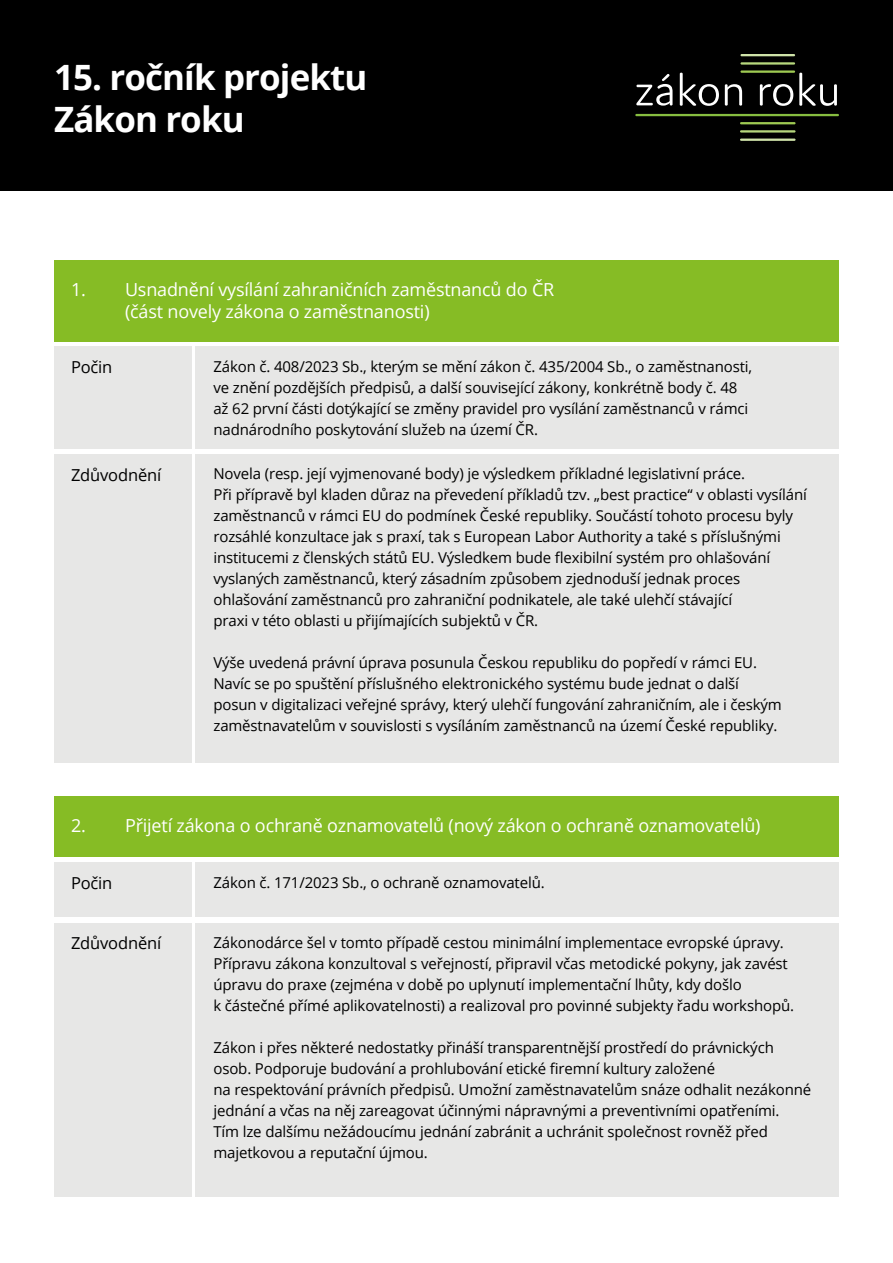
<style>
.page{position:relative;width:893px;height:1263px;background:#fff}
.page>*{position:absolute;margin:0;border:0;box-sizing:border-box;transform-origin:0 0}
.t1{font:700 34.95px/41.8px "Open Sans";letter-spacing:-.025em;color:#fff}
.t2{font:18px/21.6px "Open Sans";letter-spacing:-.01em;color:#fff}
.t3{font:16.5px "Open Sans";letter-spacing:-.01em;color:#000}
.t4{font:15px/21px "Open Sans";letter-spacing:-.01em;color:#000}
</style>
<div class="page">
<div style="left:0;top:0;width:893px;height:191px;background:#000"></div>
<hr style="left:635px;top:114px;width:204px;height:2px;background:#87bd40">
<hr style="left:740px;top:122px;width:55px;height:2px;background:#9ec952">
<hr style="left:740px;top:130px;width:55px;height:3px;background:#b5d67c">
<hr style="left:740px;top:139px;width:55px;height:2px;background:#cfe3a9">
<hr style="left:740px;top:70px;width:55px;height:3px;background:#9ec952">
<hr style="left:740px;top:62px;width:55px;height:3px;background:#b5d67c">
<hr style="left:740px;top:54px;width:55px;height:2px;background:#cfe3a9">
<svg style="left:636px;top:74px;width:36px;height:32px"></svg>
<svg style="left:680px;top:73px;width:39px;height:33px"></svg>
<svg style="left:725px;top:84px;width:17px;height:22px"></svg>
<svg style="left:760px;top:84px;width:33px;height:22px"></svg>
<svg style="left:799px;top:73px;width:38px;height:33px"></svg>
<div style="left:54px;top:260px;width:785px;height:82px;background:#86bc25"></div>
<div style="left:54px;top:796px;width:785px;height:60px;background:#86bc25"></div>
<div style="left:54px;top:347px;width:137px;height:102px;background:#e7e7e6"></div>
<div style="left:54px;top:863px;width:137px;height:54px;background:#e7e7e6"></div>
<div style="left:196px;top:347px;width:643px;height:102px;background:#e7e7e6"></div>
<div style="left:196px;top:863px;width:643px;height:54px;background:#e7e7e6"></div>
<div style="left:54px;top:455px;width:137px;height:308px;background:#e7e7e6"></div>
<div style="left:54px;top:923px;width:137px;height:274px;background:#e7e7e6"></div>
<div style="left:196px;top:455px;width:643px;height:308px;background:#e7e7e6"></div>
<div style="left:196px;top:923px;width:643px;height:274px;background:#e7e7e6"></div>
<h1 class="t1" style="left:54px;top:55px;width:315px">15. ročník projektu<br>Zákon roku</h1>
<p class="t2" style="left:125px;top:279px;width:431px;text-indent:-54px">1. Usnadnění vysílání zahraničních zaměstnanců do ČR (část novely zákona o zaměstnanosti)</p>
<p class="t3" style="left:71px;top:355px;width:43px">Počin</p>
<p class="t3" style="left:71px;top:463px;width:92px">Zdůvodnění</p>
<p class="t4" style="left:213px;top:355px;width:540px">Zákon č. 408/2023 Sb., kterým se mění zákon č. 435/2004 Sb., o zaměstnanosti, ve znění pozdějších předpisů, a další související zákony, konkrétně body č. 48 až 62 první části dotýkající se změny pravidel pro vysílání zaměstnanců v rámci nadnárodního poskytování služeb na území ČR.</p>
<p class="t4" style="left:213px;top:463px;width:595px">Novela (resp. její vyjmenované body) je výsledkem příkladné legislativní práce.<br>Při přípravě byl kladen důraz na převedení příkladů tzv. „best practice“ v oblasti vysílání zaměstnanců v rámci EU do podmínek České republiky. Součástí tohoto procesu byly rozsáhlé konzultace jak s praxí, tak s European Labor Authority a také s příslušnými institucemi z členských států EU. Výsledkem bude flexibilní systém pro ohlašování vyslaných zaměstnanců, který zásadním způsobem zjednoduší jednak proces ohlašování zaměstnanců pro zahraniční podnikatele, ale také ulehčí stávající<br>praxi v této oblasti u přijímajících subjektů v ČR.</p>
<p class="t4" style="left:213px;top:652px;width:570px">Výše uvedená právní úprava posunula Českou republiku do popředí v rámci EU.<br>Navíc se po spuštění příslušného elektronického systému bude jednat o další posun v digitalizaci veřejné správy, který ulehčí fungování zahraničním, ale i českým zaměstnavatelům v souvislosti s vysíláním zaměstnanců na území České republiky.</p>
<p class="t2" style="left:71px;top:814px;width:691px">2. Přijetí zákona o ochraně oznamovatelů (nový zákon o ochraně oznamovatelů)</p>
<p class="t3" style="left:71px;top:871px;width:43px">Počin</p>
<p class="t3" style="left:71px;top:932px;width:92px">Zdůvodnění</p>
<p class="t4" style="left:213px;top:871px;width:333px">Zákon č. 171/2023 Sb., o ochraně oznamovatelů.</p>
<p class="t4" style="left:213px;top:931px;width:582px">Zákonodárce šel v tomto případě cestou minimální implementace evropské úpravy.<br>Přípravu zákona konzultoval s veřejností, připravil včas metodické pokyny, jak zavést úpravu do praxe (zejména v době po uplynutí implementační lhůty, kdy došlo<br>k částečné přímé aplikovatelnosti) a realizoval pro povinné subjekty řadu workshopů.</p>
<p class="t4" style="left:213px;top:1036px;width:599px">Zákon i přes některé nedostatky přináší transparentnější prostředí do právnických osob. Podporuje budování a prohlubování etické firemní kultury založené<br>na respektování právních předpisů. Umožní zaměstnavatelům snáze odhalit nezákonné jednání a včas na něj zareagovat účinnými nápravnými a preventivními opatřeními.<br>Tím lze dalšímu nežádoucímu jednání zabránit a uchránit společnost rovněž před majetkovou a reputační újmou.</p>
</div>
